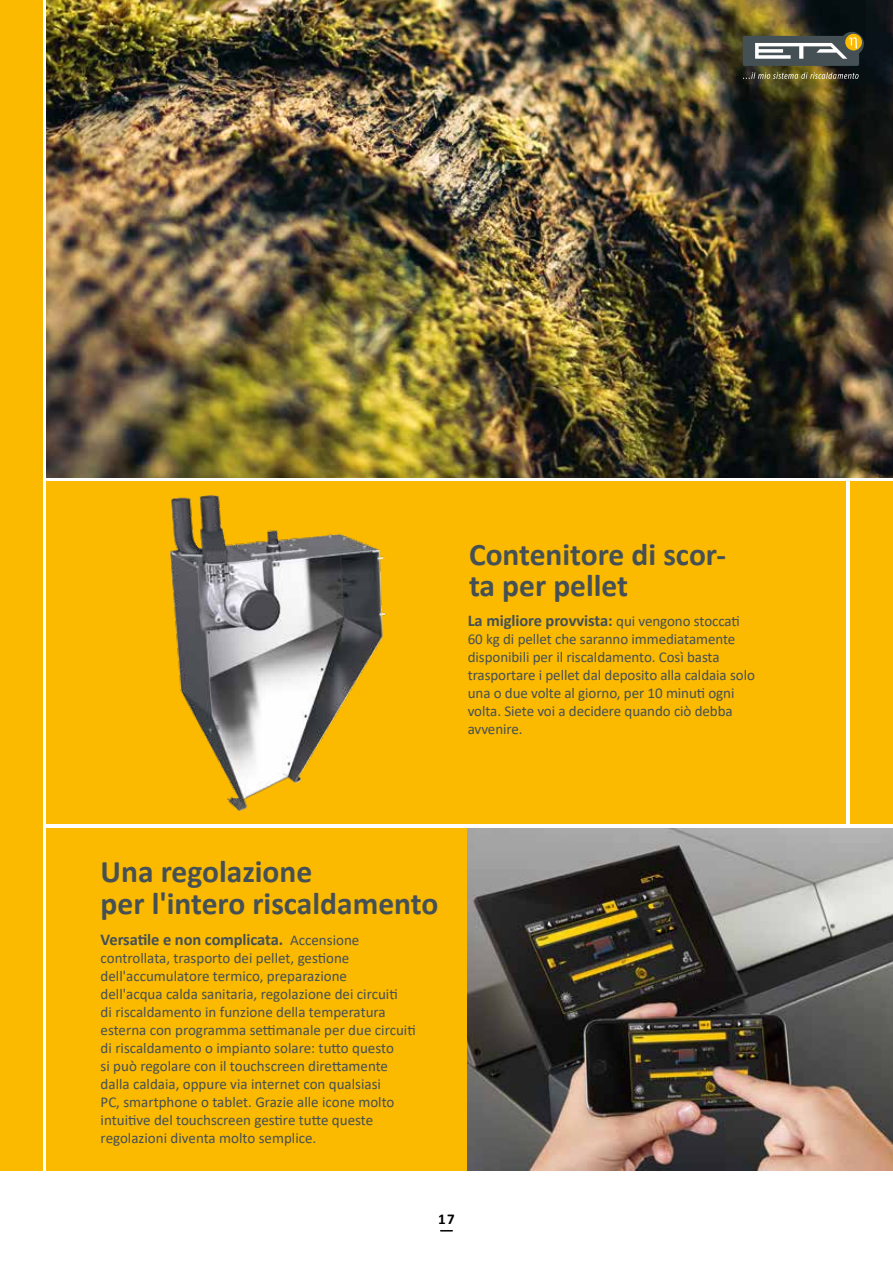
<style>
.page{position:relative;width:893px;height:1263px;background:#fff}
.page>*{position:absolute;margin:0;border:0;box-sizing:border-box;transform-origin:0 0}
.t1{font:700 31.5px/31.5px "Calibri";color:#455055}
.t2{font:700 16.5px "Calibri";letter-spacing:-.005em;color:#455055}
.t3{font:15px/18px "Calibri";color:#455055}
.t4{font:700 15px "Calibri";color:#000}
.s1{font-weight:400;font-size:15px}
</style>
<div class="page">
<div style="left:47px;top:828px;width:846px;height:342px;background:#fbb900"></div>
<img style="left:468px;top:828px;width:425px;height:342px">
<div style="left:47px;top:482px;width:799px;height:342px;background:#fbb900"></div>
<img style="left:170px;top:496px;width:214px;height:315px">
<div style="left:850px;top:482px;width:43px;height:342px;background:#fbb900"></div>
<img style="left:47px;top:0;width:846px;height:477px">
<div style="left:0;top:0;width:43px;height:1170px;background:#fbb900"></div>
<div style="left:743px;top:36px;width:116px;height:30px;background:#455055;border-radius:2px"></div>
<svg style="left:840px;top:32px;width:24px;height:24px"></svg>
<div style="left:845px;top:34px;width:17px;height:16px;background:#fbb900;border-radius:50%"></div>
<svg style="left:755px;top:37px;width:102px;height:22px"></svg>
<svg style="left:743px;top:72px;width:116px;height:7px"></svg>
<h1 class="t1" style="left:469px;top:538px;width:259px">Contenitore di scor&shy;ta per pellet</h1>
<p class="t2" style="left:468px;top:609px;width:274px">La migliore provvista: <span class="s1">qui vengono stoccati</span></p>
<p class="t3" style="left:468px;top:630px;width:289px">60 kg di pellet che saranno immediatamente disponibili per il riscaldamento. Così basta trasportare i pellet dal deposito alla caldaia solo una o due volte al giorno, per 10 minuti ogni volta. Siete voi a decidere quando ciò debba avvenire.</p>
<h1 class="t1" style="left:101px;top:856px;width:339px">Una regolazione<br>per l'intero riscaldamento</h1>
<p class="t2" style="left:101px;top:928px;width:260px">Versatile e non complicata. <span class="s1">Accensione</span></p>
<p class="t3" style="left:101px;top:949px;width:317px">controllata, trasporto dei pellet, gestione dell'accumulatore termico, preparazione<br>dell'acqua calda sanitaria, regolazione dei circuiti<br>di riscaldamento in funzione della temperatura esterna con programma settimanale per due circuiti di riscaldamento o impianto solare: tutto questo<br>si può regolare con il touchscreen direttamente dalla caldaia, oppure via internet con qualsiasi<br>PC, smartphone o tablet. Grazie alle icone molto intuitive del touchscreen gestire tutte queste regolazioni diventa molto semplice.</p>
<p class="t4" style="left:438px;top:1208px;width:18px">17</p>
</div>
